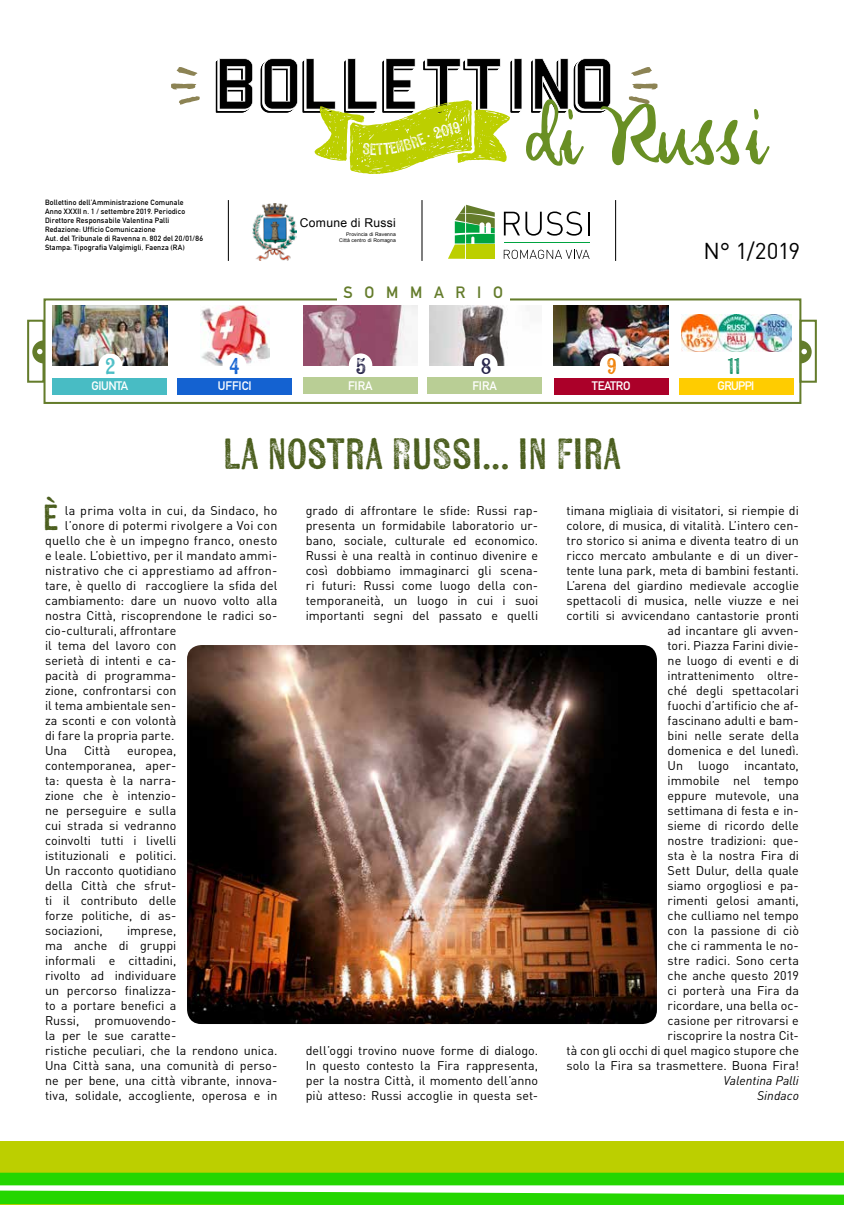
<style>
.page{position:relative;width:844px;height:1205px;background:#fff}
.page>*{position:absolute;margin:0;border:0;box-sizing:border-box;transform-origin:0 0}
.t1{font:43.75px "Kiln Sans";letter-spacing:-.005em;color:#4b5e1e}
.t2{font:36.25px "Kiln Sans";color:#4b5e1e}
.t3{font:22.75px "Kiln Sans";color:#222046}
.t4{font:22.75px "Kiln Sans";color:#199269}
.t5{font:22.75px "Kiln Sans";color:#48bcc4}
.t6{font:22.75px "Kiln Sans";color:#1462d1}
.t7{font:22.75px "Kiln Sans";color:#ef7d00}
.t8{font:22.5px "DIN";color:#000}
.t9{font:700 16.25px "DIN Alternate";letter-spacing:.72em;color:#647c2b}
.t10{font:12.5px/15px "DINOT";color:#000;text-align:justify}
.t11{font:italic 12.5px/15px "DINOT";letter-spacing:.005em;color:#000;text-align:right}
.t12{font:700 12.12px "DIN Alternate";letter-spacing:-.03em;color:#fff}
.t13{font:12.12px "Arial";letter-spacing:.02em;color:#000}
.t14{font:700 7.5px/9px "DIN Alternate";letter-spacing:.02em;color:#000}
.t15{font:5.12px/6.1px "Arial";letter-spacing:.02em;color:#000;text-align:right}
</style>
<div class="page">
<div style="left:43px;top:298px;width:758px;height:106px;border:2px solid #647c2b"></div>
<hr style="left:503px;top:242px;width:86px;height:1px;background:#00a440">
<svg style="left:503px;top:211px;width:79px;height:25px"></svg>
<hr style="left:587px;top:212px;width:2px;height:23px;background:#000">
<svg style="left:503px;top:250px;width:86px;height:9px"></svg>
<svg style="left:448px;top:205px;width:46px;height:54px"></svg>
<svg style="left:216px;top:58px;width:37px;height:55px"></svg>
<svg style="left:179px;top:96px;width:21px;height:9px"></svg>
<svg style="left:176px;top:67px;width:21px;height:9px"></svg>
<svg style="left:171px;top:83px;width:25px;height:7px"></svg>
<img style="left:429px;top:306px;width:76px;height:60px">
<img style="left:553px;top:306px;width:115px;height:60px">
<img style="left:681px;top:315px;width:110px;height:36px">
<img style="left:200px;top:306px;width:69px;height:60px">
<img style="left:303px;top:306px;width:114px;height:60px">
<img style="left:53px;top:306px;width:114px;height:60px">
<div style="left:53px;top:378px;width:114px;height:16px;background:#48bcc4"></div>
<div style="left:177px;top:378px;width:115px;height:16px;background:#1462d1"></div>
<div style="left:303px;top:378px;width:114px;height:16px;background:#b9ce95"></div>
<div style="left:427px;top:378px;width:114px;height:16px;background:#b9ce95"></div>
<div style="left:553px;top:378px;width:115px;height:16px;background:#ab0029"></div>
<div style="left:678px;top:378px;width:115px;height:16px;background:#fc0"></div>
<div style="left:98px;top:353px;width:24px;height:24px;background:#fff;border-radius:50%"></div>
<div style="left:223px;top:353px;width:23px;height:24px;background:#fff;border-radius:50%"></div>
<div style="left:348px;top:353px;width:24px;height:24px;background:#fff;border-radius:50%"></div>
<div style="left:474px;top:353px;width:23px;height:24px;background:#fff;border-radius:50%"></div>
<div style="left:599px;top:353px;width:24px;height:24px;background:#fff;border-radius:50%"></div>
<div style="left:27px;top:320px;width:17px;height:63px;border:2px solid #647c2b"></div>
<svg style="left:32px;top:340px;width:12px;height:23px"></svg>
<div style="left:799px;top:320px;width:17px;height:63px;border:2px solid #647c2b"></div>
<svg style="left:799px;top:340px;width:12px;height:23px"></svg>
<div style="left:337px;top:282px;width:172px;height:20px;background:#fff"></div>
<hr style="left:228px;top:200px;width:1px;height:61px;background:#000">
<hr style="left:421px;top:200px;width:1px;height:61px;background:#000">
<hr style="left:615px;top:200px;width:1px;height:61px;background:#000">
<svg style="left:0;top:1141px;width:843px;height:64px;background:#88d71c"></svg>
<img style="left:187px;top:645px;width:469px;height:379px">
<img style="left:253px;top:203px;width:43px;height:57px">
<svg style="left:260px;top:58px;width:510px;height:116px"></svg>
<p class="t14" style="left:45px;top:197px;width:159px">Bollettino dell’Amministrazione Comunale<br>Anno XXXII n. 1 / settembre 2019. Periodico Direttore Responsabile Valentina Palli Redazione: Ufficio Comunicazione<br>Aut. del Tribunale di Ravenna n. 802 del 20/01/86<br>Stampa: Tipografia Valgimigli, Faenza (RA)</p>
<p class="t13" style="left:300px;top:214px;width:97px">Comune di Russi</p>
<p class="t15" style="left:339px;top:231px;width:58px">Provincia di Ravenna<br>Città centro di Romagna</p>
<h3 class="t9" style="left:343px;top:280px;width:161px">SOMMARIO</h3>
<h3 class="t8" style="left:703px;top:237px;width:98px">N° 1/2019</h3>
<h3 class="t5" style="left:105px;top:352px;width:12px">2</h3>
<h3 class="t6" style="left:229px;top:352px;width:11px">4</h3>
<h3 class="t3" style="left:356px;top:352px;width:12px">5</h3>
<h3 class="t3" style="left:480px;top:352px;width:12px">8</h3>
<h3 class="t7" style="left:606px;top:352px;width:12px">9</h3>
<h3 class="t4" style="left:727px;top:352px;width:14px">11</h3>
<p class="t12" style="left:92px;top:377px;width:38px">GIUNTA</p>
<p class="t12" style="left:218px;top:377px;width:35px">UFFICI</p>
<p class="t12" style="left:348px;top:377px;width:26px">FIRA</p>
<p class="t12" style="left:472px;top:377px;width:26px">FIRA</p>
<p class="t12" style="left:591px;top:377px;width:40px">TEATRO</p>
<p class="t12" style="left:717px;top:377px;width:38px">GRUPPI</p>
<h1 class="t1" style="left:223px;top:426px;width:400px">LA NOSTRA RUSSI... IN FIRA</h1>
<h2 class="t2" style="left:43px;top:494px;width:17px">È</h2>
<p class="t10" style="left:65px;top:503px;width:214px">la prima volta in cui, da Sindaco, ho</p>
<p class="t10" style="left:65px;top:518px;width:214px">l’onore di potermi rivolgere a Voi con</p>
<p class="t10" style="left:45px;top:533px;width:234px">quello che è un impegno franco, onesto</p>
<p class="t10" style="left:45px;top:548px;width:234px">e leale. L’obiettivo, per il mandato ammi-</p>
<p class="t10" style="left:45px;top:563px;width:234px">nistrativo che ci apprestiamo ad affron-</p>
<p class="t10" style="left:45px;top:578px;width:234px">tare, è quello di raccogliere la sfida del</p>
<p class="t10" style="left:45px;top:593px;width:234px">cambiamento: dare un nuovo volto alla</p>
<p class="t10" style="left:45px;top:608px;width:234px">nostra Città, riscoprendone le radici so-</p>
<p class="t10" style="left:45px;top:623px;width:133px">cio-culturali, affrontare</p>
<p class="t10" style="left:45px;top:638px;width:133px">il tema del lavoro con</p>
<p class="t10" style="left:45px;top:653px;width:133px">serietà di intenti e ca-</p>
<p class="t10" style="left:45px;top:668px;width:133px">pacità di programma-</p>
<p class="t10" style="left:45px;top:683px;width:133px">zione, confrontarsi con</p>
<p class="t10" style="left:45px;top:698px;width:133px">il tema ambientale sen-</p>
<p class="t10" style="left:45px;top:713px;width:133px">za sconti e con volontà</p>
<p class="t10" style="left:45px;top:728px;width:131px">di fare la propria parte.</p>
<p class="t10" style="left:45px;top:743px;width:24px">Una</p>
<p class="t10" style="left:84px;top:743px;width:28px">Città</p>
<p class="t10" style="left:45px;top:743px;width:133px;text-indent:82px">europea, contemporanea, aper&shy;ta: questa è la narra&shy;zione che è intenzio&shy;ne perseguire e sulla cui strada si vedranno coinvolti tutti i livelli istituzionali e politici.<br>Un racconto quotidiano della Città che sfrut&shy;ti il contributo delle forze politiche, di as&shy;sociazioni,</p>
<p class="t10" style="left:45px;top:923px;width:234px;text-align:left;text-indent:82px">imprese,<br>ma anche di gruppi<br>informali e cittadini,<br>rivolto ad individuare<br>un percorso finalizza-<br>to a portare benefici a<br>Russi, promuovendo-<br>la per le sue caratte-<br>ristiche peculiari, che la rendono unica.<br>Una Città sana, una comunità di perso&shy;ne per bene, una città vibrante, innova&shy;tiva, solidale, accogliente, operosa e in</p>
<p class="t10" style="left:306px;top:503px;width:234px">grado di affrontare le sfide: Russi rap&shy;presenta un formidabile laboratorio ur&shy;bano, sociale, culturale ed economico.<br>Russi è una realtà in continuo divenire e così dobbiamo immaginarci gli scena&shy;ri futuri: Russi come luogo della con&shy;temporaneità, un luogo in cui i suoi importanti segni del passato e quelli</p>
<p class="t10" style="left:306px;top:1043px;width:234px">dell’oggi trovino nuove forme di dialogo.<br>In questo contesto la Fira rappresenta, per la nostra Città, il momento dell’anno più atteso: Russi accoglie in questa set-</p>
<p class="t10" style="left:566px;top:503px;width:234px;text-align:right">timana migliaia di visitatori, si riempie di colore, di musica, di vitalità. L’intero cen&shy;tro storico si anima e diventa teatro di un ricco mercato ambulante e di un diver&shy;tente luna park, meta di bambini festanti.<br>L’arena del giardino medievale accoglie spettacoli di musica, nelle viuzze e nei cortili si avvicendano cantastorie pronti ad incantare gli avven-<br>tori. Piazza Farini divie-<br>ne luogo di eventi e di<br>intrattenimento oltre-<br>ché degli spettacolari<br>fuochi d’artificio che af-<br>fascinano adulti e bam-<br>bini nelle serate della<br>domenica e del lunedì.<br>Un luogo incantato,<br>immobile nel tempo<br>eppure mutevole, una<br>settimana di festa e in-<br>sieme di ricordo delle<br>nostre tradizioni: que-<br>sta è la nostra Fira di<br>Sett Dulur, della quale<br>siamo orgogliosi e pa-<br>rimenti gelosi amanti,<br>che culliamo nel tempo<br>con la passione di ciò<br>che ci rammenta le no-<br>stre radici. Sono certa<br>che anche questo 2019<br>ci porterà una Fira da<br>ricordare, una bella oc-<br>casione per ritrovarsi e<br>riscoprire la nostra Cit-<br>tà con gli occhi di quel magico stupore che solo la Fira sa trasmettere. Buona Fira!</p>
<p class="t11" style="left:723px;top:1073px;width:77px">Valentina Palli<br>Sindaco</p>
</div>
